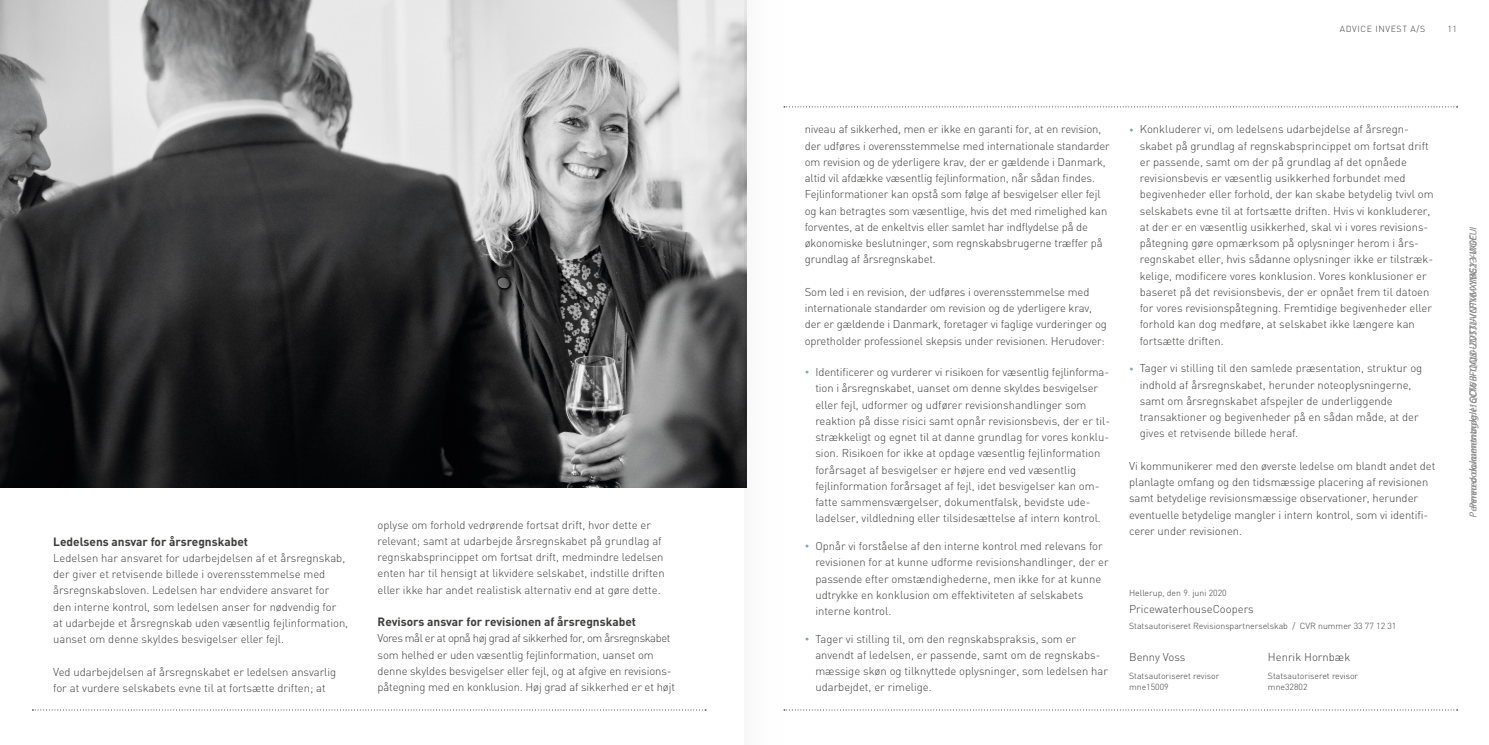
<style>
.page{position:relative;width:1489px;height:745px;background:#fff}
.page>*{position:absolute;margin:0;border:0;box-sizing:border-box;transform-origin:0 0}
.t1{font:700 11.88px "DIN";color:#3c3c3b}
.t2{font:300 11.25px/16.2px "DIN";color:#3c3c3b}
.t3{font:italic 10px "Myriad Pro";color:#888}
.t4{font:300 8.75px "DIN";color:#3c3c3b}
.t5{font:300 8.75px "DIN";letter-spacing:.07em;color:#3c3c3b}
.s1{font-size:8.75px;color:#82a5b8}
</style>
<div class="page">
<img style="left:0;top:0;width:744px;height:487px">
<svg style="left:784px;top:106px;width:673px;height:1px"></svg>
<svg style="left:784px;top:709px;width:673px;height:1px"></svg>
<svg style="left:32px;top:709px;width:674px;height:1px"></svg>
<div style="left:744px;top:0;width:39px;height:744px;background:#f6f6f6"></div>
<p class="t1" style="left:53px;top:535px;width:196px">Ledelsens ansvar for årsregnskabet</p>
<p class="t2" style="left:53px;top:549px;width:296px">Ledelsen har ansvaret for udarbejdelsen af et årsregnskab, der giver et retvisende billede i overensstemmelse med årsregnskabsloven. Ledelsen har endvidere ansvaret for den interne kontrol, som ledelsen anser for nødvendig for at udarbejde et årsregnskab uden væsentlig fejlinformation, uanset om denne skyldes besvigelser eller fejl.</p>
<p class="t2" style="left:53px;top:663px;width:285px">Ved udarbejdelsen af årsregnskabet er ledelsen ansvarlig for at vurdere selskabets evne til at fortsætte driften; at</p>
<p class="t2" style="left:377px;top:516px;width:289px">oplyse om forhold vedrørende fortsat drift, hvor dette er relevant; samt at udarbejde årsregnskabet på grundlag af regnskabsprincippet om fortsat drift, medmindre ledelsen enten har til hensigt at likvidere selskabet, indstille driften eller ikke har andet realistisk alternativ end at gøre dette.</p>
<p class="t1" style="left:377px;top:615px;width:260px">Revisors ansvar for revisionen af årsregnskabet</p>
<p class="t2" style="left:377px;top:629px;width:299px">Vores mål er at opnå høj grad af sikkerhed for, om årsregnskabet som helhed er uden væsentlig fejlinformation, uanset om denne skyldes besvigelser eller fejl, og at afgive en revisions&shy;påtegning med en konklusion. Høj grad af sikkerhed er et højt</p>
<p class="t5" style="left:1339px;top:23px;width:87px">ADVICE INVEST A/S</p>
<p class="t4" style="left:1447px;top:23px;width:11px">11</p>
<p class="t2" style="left:804px;top:121px;width:306px">niveau af sikkerhed, men er ikke en garanti for, at en revision, der udføres i overensstemmelse med internationale standarder om revision og de yderligere krav, der er gældende i Danmark, altid vil afdække væsentlig fejlinformation, når sådan findes.<br>Fejlinformationer kan opstå som følge af besvigelser eller fejl og kan betragtes som væsentlige, hvis det med rimelighed kan forventes, at de enkeltvis eller samlet har indflydelse på de økonomiske beslutninger, som regnskabsbrugerne træffer på grundlag af årsregnskabet.</p>
<p class="t2" style="left:804px;top:283px;width:304px">Som led i en revision, der udføres i overensstemmelse med internationale standarder om revision og de yderligere krav, der er gældende i Danmark, foretager vi faglige vurderinger og opretholder professionel skepsis under revisionen. Herudover:</p>
<p class="t2" style="left:815px;top:363px;width:296px;text-indent:-11px"><span class="s1">•</span> Identificerer og vurderer vi risikoen for væsentlig fejlinforma&shy;tion i årsregnskabet, uanset om denne skyldes besvigelser eller fejl, udformer og udfører revisionshandlinger som reaktion på disse risici samt opnår revisionsbevis, der er til&shy;strækkeligt og egnet til at danne grundlag for vores konklu&shy;sion. Risikoen for ikke at opdage væsentlig fejlinformation forårsaget af besvigelser er højere end ved væsentlig fejlinformation forårsaget af fejl, idet besvigelser kan om&shy;fatte sammensværgelser, dokumentfalsk, bevidste ude&shy;ladelser, vildledning eller tilsidesættelse af intern kontrol.</p>
<p class="t2" style="left:815px;top:537px;width:295px;text-indent:-11px"><span class="s1">•</span> Opnår vi forståelse af den interne kontrol med relevans for revisionen for at kunne udforme revisionshandlinger, der er passende efter omstændighederne, men ikke for at kunne udtrykke en konklusion om effektiviteten af selskabets interne kontrol.</p>
<p class="t2" style="left:815px;top:630px;width:294px;text-indent:-11px"><span class="s1">•</span> Tager vi stilling til, om den regnskabspraksis, som er anvendt af ledelsen, er passende, samt om de regnskabs&shy;mæssige skøn og tilknyttede oplysninger, som ledelsen har udarbejdet, er rimelige.</p>
<p class="t2" style="left:1139px;top:121px;width:295px;text-indent:-11px"><span class="s1">•</span> Konkluderer vi, om ledelsens udarbejdelse af årsregn&shy;skabet på grundlag af regnskabsprincippet om fortsat drift er passende, samt om der på grundlag af det opnåede revisionsbevis er væsentlig usikkerhed forbundet med begivenheder eller forhold, der kan skabe betydelig tvivl om selskabets evne til at fortsætte driften. Hvis vi konkluderer, at der er en væsentlig usikkerhed, skal vi i vores revisions&shy;påtegning gøre opmærksom på oplysninger herom i års&shy;regnskabet eller, hvis sådanne oplysninger ikke er tilstræk&shy;kelige, modificere vores konklusion. Vores konklusioner er baseret på det revisionsbevis, der er opnået frem til datoen for vores revisionspåtegning. Fremtidige begivenheder eller forhold kan dog medføre, at selskabet ikke længere kan fortsætte driften.</p>
<p class="t2" style="left:1139px;top:360px;width:284px;text-indent:-11px"><span class="s1">•</span> Tager vi stilling til den samlede præsentation, struktur og indhold af årsregnskabet, herunder noteoplysningerne, samt om årsregnskabet afspejler de underliggende transaktioner og begivenheder på en sådan måde, at der gives et retvisende billede heraf.</p>
<p class="t2" style="left:1129px;top:457px;width:308px">Vi kommunikerer med den øverste ledelse om blandt andet det planlagte omfang og den tidsmæssige placering af revisionen samt betydelige revisionsmæssige observationer, herunder eventuelle betydelige mangler i intern kontrol, som vi identifi&shy;cerer under revisionen.</p>
<p class="t4" style="left:1129px;top:587px;width:99px">Hellerup, den 9. juni 2020</p>
<p class="t2" style="left:1129px;top:600px;width:126px">PricewaterhouseCoopers</p>
<p class="t4" style="left:1129px;top:620px;width:269px">Statsautoriseret Revisionspartnerselskab / CVR nummer 33 77 12 31</p>
<p class="t2" style="left:1129px;top:648px;width:58px">Benny Voss</p>
<p class="t2" style="left:1267px;top:648px;width:84px">Henrik Hornbæk</p>
<p class="t4" style="left:1129px;top:670px;width:92px">Statsautoriseret revisor</p>
<p class="t4" style="left:1267px;top:670px;width:92px">Statsautoriseret revisor</p>
<p class="t4" style="left:1129px;top:681px;width:41px">mne15009</p>
<p class="t4" style="left:1267px;top:681px;width:41px">mne32802</p>
<p class="t3" style="left:1469px;top:517px;width:293px;rotate:-90deg">Penneo dokument øg le:I1QDW-IFQQ8-UOT3J-VNTVM-YBGY3-W0FUI</p>
<p class="t3" style="left:1468px;top:509px;width:277px;rotate:-90deg">Penneo dokumentnøgle:6CT6B-1IAL0-ZVSTU-ICFY6-XIME2-YI7GC</p>
</div>
